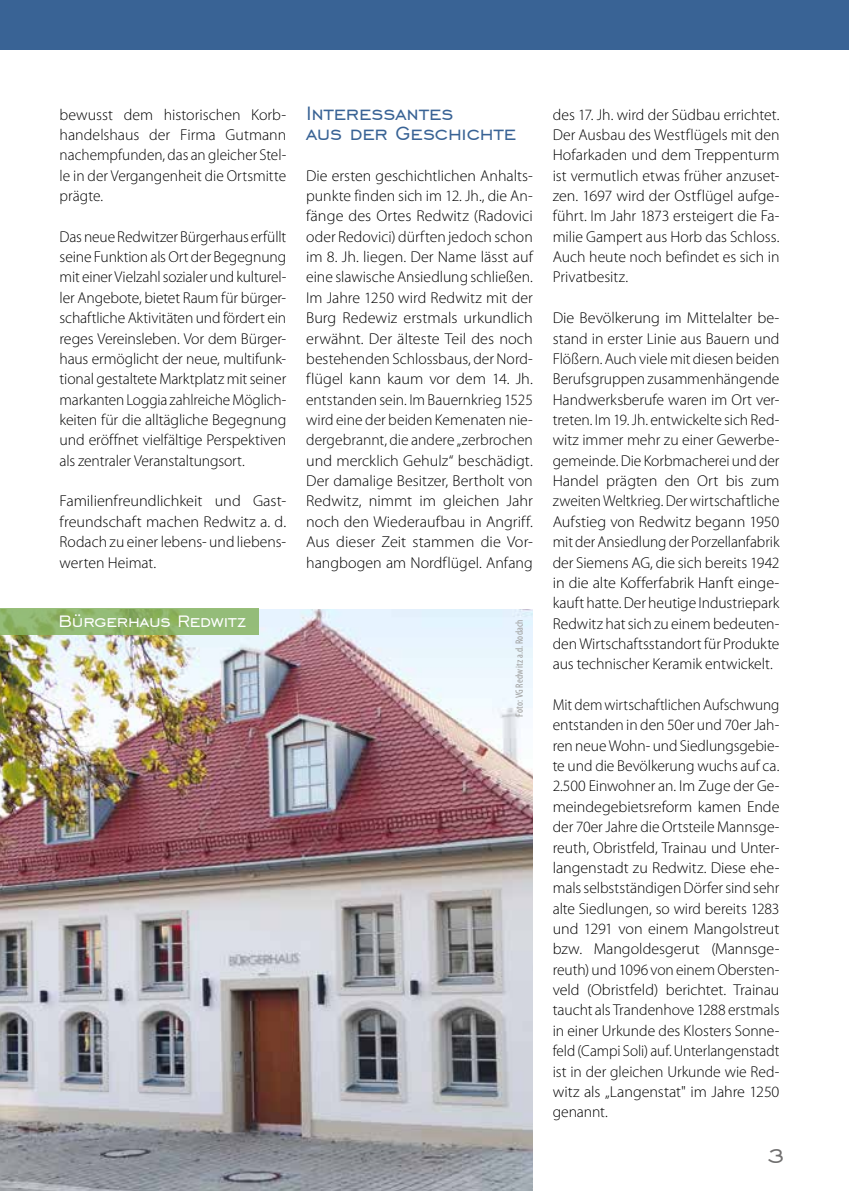
<style>
.page{position:relative;width:849px;height:1191px;background:#fff}
.page>*{position:absolute;margin:0;border:0;box-sizing:border-box;transform-origin:0 0}
.t1{font:26.25px "Engravers Gothic BT";color:#706f6f}
.t2{font:24.5px/20.3px "Engravers Gothic BT";letter-spacing:-.005em;color:#396395}
.t3{font:21px "Engravers Gothic BT";letter-spacing:-.01em;color:#fff}
.t4{font:300 15.75px/20.3px "Myriad Pro";color:#000;text-align:justify}
.t5{font:300 15.75px/20.3px "Myriad Pro";color:#000;text-align:justify;scale:.96 1}
.t6{font:condensed 10.5px "Myriad Pro";letter-spacing:.02em;color:#9d9d9c}
</style>
<div class="page">
<div style="left:0;top:0;width:848px;height:50px;background:#396395"></div>
<img style="left:0;top:610px;width:532px;height:581px">
<svg style="left:0;top:608px;width:258px;height:26px;background:#90b76e"></svg>
<p class="t4" style="left:60px;top:104px;width:228px">bewusst dem historischen Korb&shy;handelshaus der Firma Gutmann nachempfunden, das an gleicher Stel&shy;le in der Vergangenheit die Ortsmitte prägte.</p>
<p class="t4" style="left:60px;top:226px;width:228px">Das neue Redwitzer Bürgerhaus erfüllt seine Funktion als Ort der Begegnung mit einer Vielzahl sozialer und kulturel&shy;ler Angebote, bietet Raum für bürger&shy;schaftliche Aktivitäten und fördert ein reges Vereinsleben. Vor dem Bürger&shy;haus ermöglicht der neue, multifunk&shy;tional gestaltete Marktplatz mit seiner markanten Loggia zahlreiche Möglich&shy;keiten für die alltägliche Begegnung und eröffnet vielfältige Perspektiven als zentraler Veranstaltungsort.</p>
<p class="t4" style="left:60px;top:491px;width:228px">Familienfreundlichkeit und Gast&shy;freundschaft machen Redwitz a. d.<br>Rodach zu einer lebens- und liebens&shy;werten Heimat.</p>
<h2 class="t2" style="left:306px;top:102px;width:211px">Interessantes<br>aus der Geschichte</h2>
<p class="t4" style="left:306px;top:165px;width:228px">Die ersten geschichtlichen Anhalts&shy;punkte finden sich im 12. Jh., die An&shy;fänge des Ortes Redwitz (Radovici oder Redovici) dürften jedoch schon im 8. Jh. liegen. Der Name lässt auf eine slawische Ansiedlung schließen.<br>Im Jahre 1250 wird Redwitz mit der Burg Redewiz erstmals urkundlich erwähnt. Der älteste Teil des noch bestehenden Schlossbaus, der Nord&shy;flügel kann kaum vor dem 14. Jh. entstanden sein. Im Bauernkrieg 1525 wird eine der beiden Kemenaten nie&shy;dergebrannt, die andere „zerbrochen und mercklich Gehulz“ beschädigt.<br>Der damalige Besitzer, Bertholt von Redwitz, nimmt im gleichen Jahr noch den Wiederaufbau in Angriff.<br>Aus dieser Zeit stammen die Vor&shy;hangbogen am Nordflügel. Anfang</p>
<h3 class="t3" style="left:58px;top:610px;width:189px">Bürgerhaus Redwitz</h3>
<p class="t6" style="left:513px;top:716px;width:99px;rotate:-90deg">Foto: VG Redwitz a.d. Rodach</p>
<p class="t4" style="left:552px;top:104px;width:228px">des 17. Jh. wird der Südbau errichtet.<br>Der Ausbau des Westflügels mit den Hofarkaden und dem Treppenturm ist vermutlich etwas früher anzuset&shy;zen. 1697 wird der Ostflügel aufge&shy;führt. Im Jahr 1873 ersteigert die Fa&shy;milie Gampert aus Horb das Schloss.<br>Auch heute noch befindet es sich in Privatbesitz.</p>
<p class="t4" style="left:552px;top:308px;width:228px">Die Bevölkerung im Mittelalter be&shy;stand in erster Linie aus Bauern und Flößern. Auch viele mit diesen beiden Berufsgruppen zusammenhängende Handwerksberufe waren im Ort ver&shy;treten. Im 19. Jh. entwickelte sich Red&shy;witz immer mehr zu einer Gewerbe&shy;gemeinde. Die Korbmacherei und der Handel prägten den Ort bis zum zweiten Weltkrieg. Der wirtschaftliche Aufstieg von Redwitz begann 1950 mit der Ansiedlung der Porzellanfabrik der Siemens AG, die sich bereits 1942 in die alte Kofferfabrik Hanft einge&shy;kauft hatte. Der heutige Industriepark Redwitz hat sich zu einem bedeuten&shy;den Wirtschaftsstandort für Produkte aus technischer Keramik entwickelt.</p>
<p class="t5" style="left:552px;top:694px;width:237px">Mit dem wirtschaftlichen Aufschwung entstanden in den 50er und 70er Jah&shy;ren neue Wohn- und Siedlungsgebie&shy;te und die Bevölkerung wuchs auf ca.<br>2.500 Einwohner an. Im Zuge der Ge&shy;meindegebietsreform kamen Ende der 70er Jahre die Ortsteile Mannsge&shy;reuth, Obristfeld, Trainau und Unter&shy;langenstadt zu Redwitz. Diese ehe&shy;mals selbstständigen Dörfer sind sehr alte Siedlungen, so wird bereits 1283 und 1291 von einem Mangolstreut bzw. Mangoldesgerut (Mannsge&shy;reuth) und 1096 von einem Obersten&shy;veld (Obristfeld) berichtet. Trainau taucht als Trandenhove 1288 erstmals in einer Urkunde des Klosters Sonne&shy;feld (Campi Soli) auf. Unterlangenstadt ist in der gleichen Urkunde wie Red&shy;witz als „Langenstat" im Jahre 1250 genannt.</p>
<h1 class="t1" style="left:766px;top:1141px;width:19px">3</h1>
</div>
